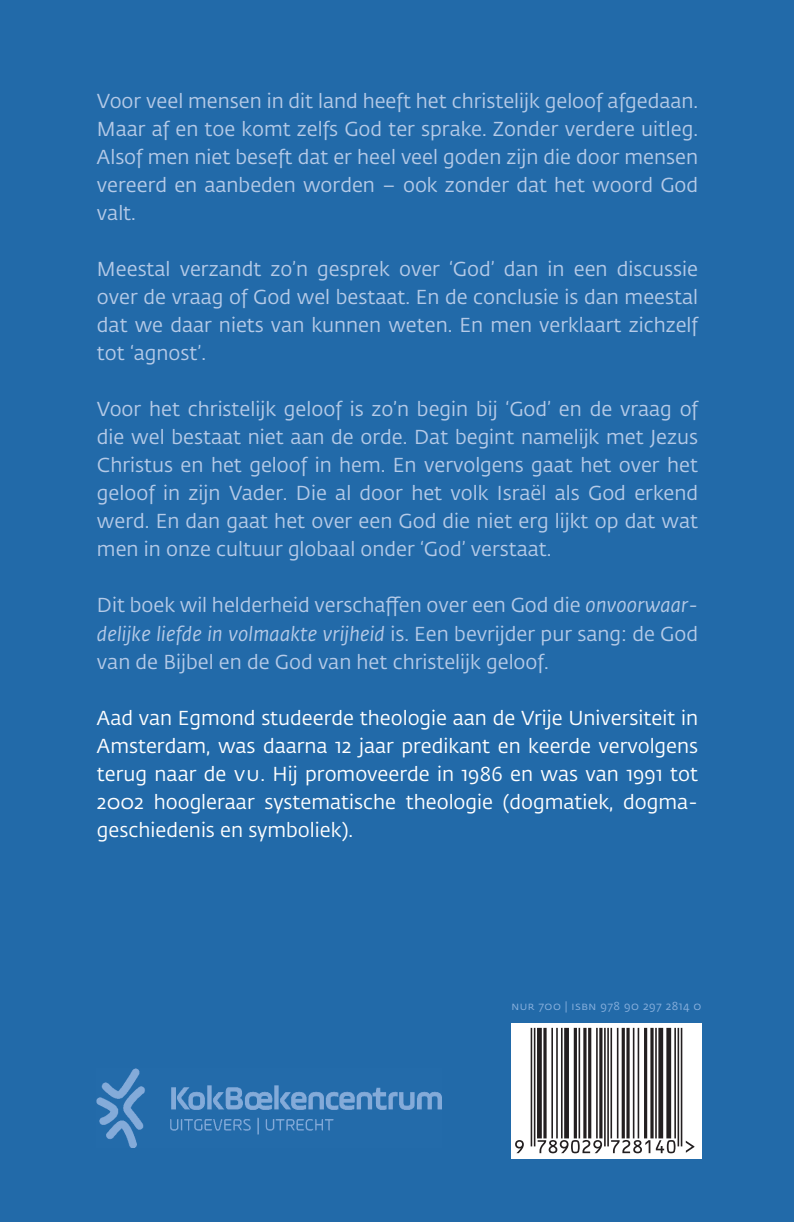
<style>
.page{position:relative;width:794px;height:1222px;background:#226aa9}
.page>*{position:absolute;margin:0;border:0;box-sizing:border-box;transform-origin:0 0}
.t1{font:20px/28px "Fedra Sans Std";color:#b5cae7;text-align:justify}
.t2{font:20px/28px "Fedra Sans Std";color:#fff;text-align:justify}
.t3{font:11.4px "Fedra Sans Std";letter-spacing:.04em;color:#87afdc}
.s1{font-style:italic}
</style>
<div class="page">
<img style="left:97px;top:1068px;width:344px;height:79px">
<div style="left:511px;top:1023px;width:190px;height:135px;background:#fff"></div>
<svg style="left:515px;top:1028px;width:179px;height:125px"></svg>
<p class="t1" style="left:97px;top:88px;width:603px">Voor veel mensen in dit land heeft het christelijk geloof afgedaan.<br>Maar af en toe komt zelfs God ter sprake. Zonder verdere uitleg.<br>Alsof men niet beseft dat er heel veel goden zijn die door mensen vereerd en aanbeden worden – ook zonder dat het woord God valt.</p>
<p class="t1" style="left:97px;top:256px;width:602px">Meestal verzandt zo’n gesprek over ‘God’ dan in een discussie over de vraag of God wel bestaat. En de conclusie is dan meestal dat we daar niets van kunnen weten. En men verklaart zichzelf tot ‘agnost’.</p>
<p class="t1" style="left:97px;top:396px;width:603px">Voor het christelijk geloof is zo’n begin bij ‘God’ en de vraag of die wel bestaat niet aan de orde. Dat begint namelijk met Jezus Christus en het geloof in hem. En vervolgens gaat het over het geloof in zijn Vader. Die al door het volk Israël als God erkend werd. En dan gaat het over een God die niet erg lijkt op dat wat men in onze cultuur globaal onder ‘God’ verstaat.</p>
<p class="t1" style="left:97px;top:592px;width:602px">Dit boek wil helderheid verschaffen over een God die <span class="s1">onvoorwaar&shy;delijke liefde in volmaakte vrijheid</span> is. Een bevrijder pur sang: de God van de Bijbel en de God van het christelijk geloof.</p>
<p class="t2" style="left:97px;top:704px;width:602px">Aad van Egmond studeerde theologie aan de Vrije Universiteit in Amsterdam, was daarna 12 jaar predikant en keerde vervolgens terug naar de vu. Hij promoveerde in 1986 en was van 1991 tot 2002 hoogleraar systematische theologie (dogmatiek, dogma&shy;geschiedenis en symboliek).</p>
<p class="t3" style="left:511px;top:999px;width:192px">nur 700 | isbn 978 90 297 2814 0</p>
</div>
